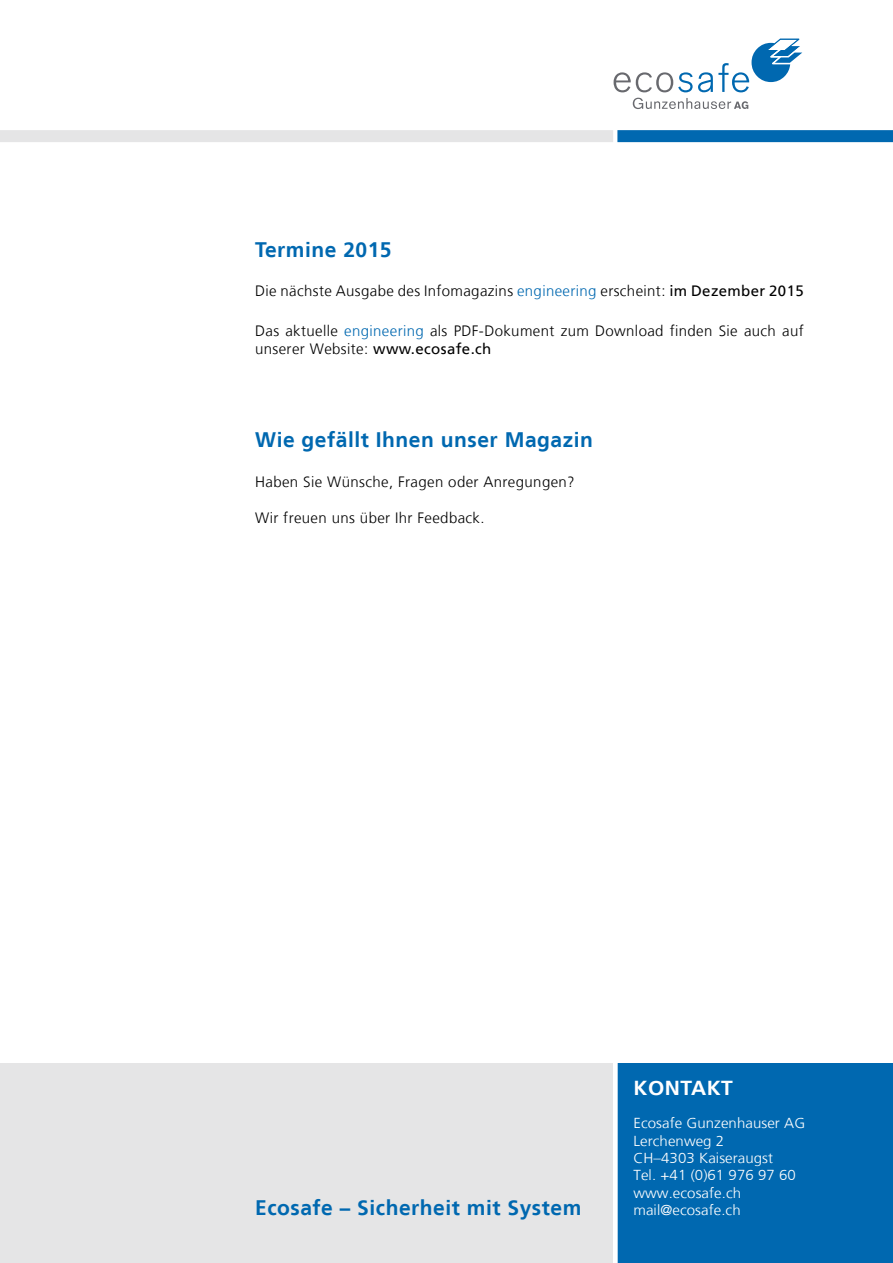
<style>
.page{position:relative;width:893px;height:1263px;background:#fff}
.page>*{position:absolute;margin:0;border:0;box-sizing:border-box;transform-origin:0 0}
.t1{font:700 21px "Frutiger LT";letter-spacing:.025em;color:#0068b0}
.t2{font:700 20.25px "Frutiger LT";letter-spacing:.025em;color:#fff;scale:1.04 1}
.t3{font:300 15px/18px "Frutiger LT";letter-spacing:.025em;color:#000}
.t4{font:300 14.4px/17.4px "Frutiger LT";letter-spacing:.005em;color:#fff;scale:1.04 1}
.s1{color:#0068b0}
.s2{font-weight:400}
</style>
<div class="page">
<div style="left:0;top:1063px;width:613px;height:200px;background:#e5e5e6"></div>
<div style="left:617px;top:1063px;width:276px;height:200px;background:#0068b0"></div>
<div style="left:613px;top:1062px;width:5px;height:201px;background:#fff"></div>
<svg style="left:614px;top:39px;width:189px;height:53px"></svg>
<svg style="left:633px;top:98px;width:115px;height:11px"></svg>
<div style="left:617px;top:130px;width:276px;height:12px;background:#0068b0"></div>
<div style="left:0;top:130px;width:613px;height:12px;background:#e5e5e6"></div>
<h1 class="t1" style="left:255px;top:237px;width:138px">Termine 2015</h1>
<p class="t3" style="left:255px;top:282px;width:550px">Die nächste Ausgabe des Infomagazins <span class="s1">engineering</span> erscheint: <span class="s2">im Dezember 2015</span></p>
<p class="t3" style="left:255px;top:322px;width:550px">Das aktuelle <span class="s1">engineering</span> als PDF-Dokument zum Download finden Sie auch auf unserer Website: <span class="s2">www.ecosafe.ch</span></p>
<h1 class="t1" style="left:255px;top:428px;width:339px">Wie gefällt Ihnen unser Magazin</h1>
<p class="t3" style="left:255px;top:473px;width:321px">Haben Sie Wünsche, Fragen oder Anregungen?</p>
<p class="t3" style="left:255px;top:509px;width:231px">Wir freuen uns über Ihr Feedback.</p>
<h1 class="t1" style="left:255px;top:1195px;width:328px">Ecosafe – Sicherheit mit System</h1>
<h2 class="t2" style="left:633px;top:1076px;width:97px">KONTAKT</h2>
<p class="t4" style="left:633px;top:1115px;width:167px">Ecosafe Gunzenhauser AG<br>Lerchenweg 2<br>CH–4303 Kaiseraugst<br>Tel. +41 (0)61 976 97 60 www.ecosafe.ch mail@ecosafe.ch</p>
</div>
